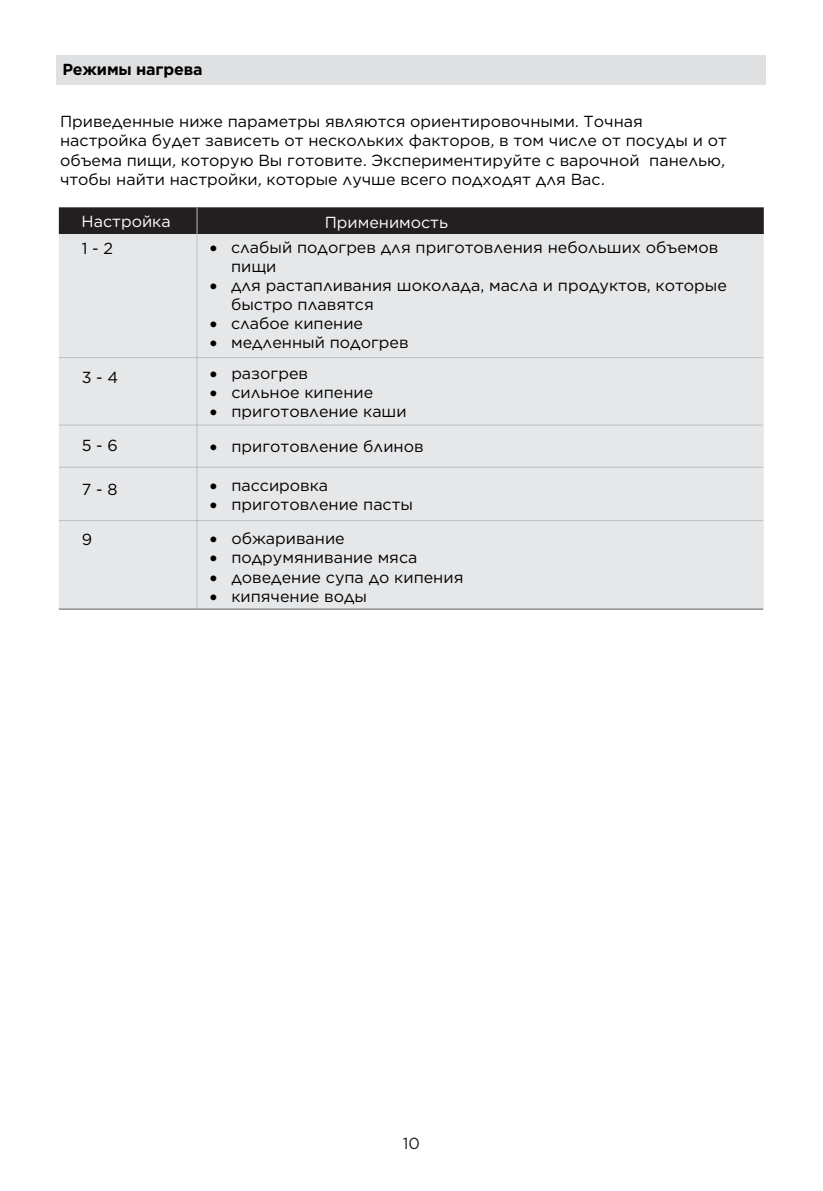
<style>
.page{position:relative;width:823px;height:1191px;background:#fff}
.page>*{position:absolute;margin:0;border:0;box-sizing:border-box;transform-origin:0 0}
.t1{font:16px/19.2px "Gotham";color:#000}
.t2{font:16px "Gotham";color:#fff}
.t3{font:700 16px "Gotham";letter-spacing:-.01em;color:#000}
.t4{font:16px "Gotham";color:#231f20}
.s1{font-style:italic}
</style>
<div class="page">
<div style="left:57px;top:56px;width:708px;height:29px;background:#dfe0e2"></div>
<div style="left:59px;top:230px;width:704px;height:378px;background:#e6e7e9"></div>
<div style="left:59px;top:207px;width:704px;height:27px;background:#231f20"></div>
<hr style="left:196px;top:207px;width:1px;height:401px;background:#bcbdc0">
<hr style="left:59px;top:357px;width:703px;height:1px;background:#bcbdc0">
<hr style="left:59px;top:425px;width:703px;height:1px;background:#bcbdc0">
<hr style="left:59px;top:467px;width:703px;height:1px;background:#bcbdc0">
<hr style="left:59px;top:520px;width:703px;height:1px;background:#bcbdc0">
<hr style="left:59px;top:608px;width:703px;height:1px;background:#57585a">
<p class="t3" style="left:62px;top:59px;width:142px">Режимы нагрева</p>
<p class="t1" style="left:60px;top:111px;width:671px">Приведенные ниже параметры являются ориентировочными<span class="s1">.</span>Точная настройка будет зависеть от нескольких факторов<span class="s1">,</span>в том числе от посуды и от объема пищи<span class="s1">,</span>которую Вы готовите<span class="s1">.</span>Экспериментируйте с варочной панелью<span class="s1">, </span>чтобы найти настройки<span class="s1">,</span>которые лучше всего подходят для Вас<span class="s1">.</span></p>
<p class="t2" style="left:82px;top:211px;width:90px">Настройка</p>
<p class="t2" style="left:324px;top:212px;width:125px">Применимость</p>
<p class="t1" style="left:82px;top:238px;width:33px">1 - 2</p>
<p class="t1" style="left:231px;top:237px;width:488px;text-indent:-21px">• слабый подогрев для приготовления небольших объемов пищи</p>
<p class="t1" style="left:231px;top:275px;width:497px;text-indent:-21px">• для растапливания шоколада, масла и продуктов, которые быстро плавятся</p>
<p class="t1" style="left:209px;top:313px;width:155px">• слабое кипение</p>
<p class="t1" style="left:209px;top:333px;width:200px">• медленный подогрев</p>
<p class="t1" style="left:82px;top:367px;width:38px">3 - 4</p>
<p class="t1" style="left:210px;top:363px;width:99px">• разогрев</p>
<p class="t1" style="left:210px;top:382px;width:165px">• сильное кипение</p>
<p class="t1" style="left:210px;top:402px;width:198px">• приготовление каши</p>
<p class="t1" style="left:210px;top:436px;width:215px">• приготовление блинов</p>
<p class="t1" style="left:210px;top:475px;width:120px">• пассировка</p>
<p class="t1" style="left:210px;top:494px;width:204px">• приготовление пасты</p>
<p class="t1" style="left:210px;top:528px;width:136px">• обжаривание</p>
<p class="t1" style="left:210px;top:547px;width:209px">• подрумянивание мяса</p>
<p class="t1" style="left:210px;top:567px;width:255px">• доведение супа до кипения</p>
<p class="t1" style="left:210px;top:586px;width:158px">• кипячение воды</p>
<p class="t1" style="left:82px;top:435px;width:38px">5 - 6</p>
<p class="t1" style="left:82px;top:479px;width:37px">7 - 8</p>
<p class="t1" style="left:82px;top:529px;width:12px">9</p>
<p class="t4" style="left:402px;top:1133px;width:19px">10</p>
</div>
